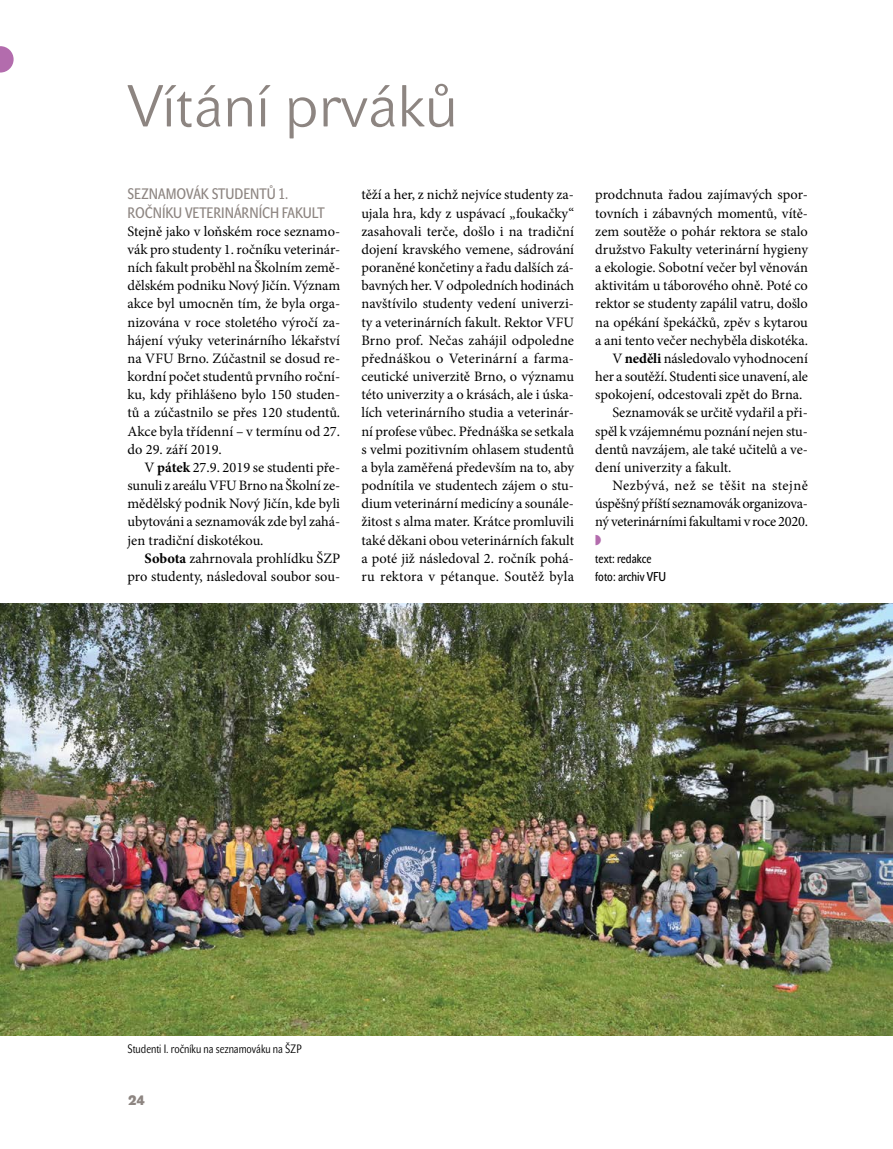
<style>
.page{position:relative;width:893px;height:1149px;background:#fff}
.page>*{position:absolute;margin:0;border:0;box-sizing:border-box;transform-origin:0 0}
.nad1{font:58.5px "John Sans Lite Pro";color:#8d8581}
.nad3{font:15px/18.1px "John Sans Cond Text Pro";color:#8d8581}
.Normální{font:14.4px/18.1px "Minion Pro";letter-spacing:-.005em;color:#000;text-align:justify}
.Normální_bez{font:14.4px/18.1px "Minion Pro";color:#000;text-align:justify}
.t1{font:700 13.5px "John Sans Heavy Pro";color:#8d8581}
.foto{font:12.75px "John Sans Cond Text Pro";color:#000}
.jmeno{font:12.75px "John Sans Cond Text Pro";color:#000}
.popisek{font:12px "John Sans Cond Lite Pro";color:#000}
.s1{font-weight:700}
</style>
<div class="page">
<svg style="left:0;top:46px;width:14px;height:26px"></svg>
<img style="left:0;top:603px;width:893px;height:431px">
<p class="nad1" style="left:128px;top:72px;width:332px">Vítání prváků</p>
<p class="nad3" style="left:128px;top:185px;width:199px">SEZNAMOVÁK STUDENTŮ 1.<br>ROČNÍKU VETERINÁRNÍCH FAKULT</p>
<p class="Normální_bez" style="left:128px;top:222px;width:214px">Stejně jako v loňském roce seznamo&shy;vák pro studenty 1. ročníku veterinár&shy;ních fakult proběhl na Školním země&shy;dělském podniku Nový Jičín. Význam akce byl umocněn tím, že byla orga&shy;nizována v roce stoletého výročí za&shy;hájení výuky veterinárního lékařství na VFU Brno. Zúčastnil se dosud re&shy;kordní počet studentů prvního roční&shy;ku, kdy přihlášeno bylo 150 studen&shy;tů a zúčastnilo se přes 120 studentů.<br>Akce byla třídenní – v termínu od 27. do 29. září 2019.</p>
<p class="Normální" style="left:128px;top:458px;width:214px;text-indent:17px">V <span class="s1">pátek</span> 27.9. 2019 se studenti pře&shy;sunuli z areálu VFU Brno na Školní ze&shy;mědělský podnik Nový Jičín, kde byli ubytováni a seznamovák zde byl zahá&shy;jen tradiční diskotékou.</p>
<p class="Normální" style="left:128px;top:549px;width:214px;text-align:right"><span class="s1">Sobota</span> zahrnovala prohlídku ŠZP pro studenty, následoval soubor sou-</p>
<p class="Normální" style="left:361px;top:186px;width:214px">těží a her, z nichž nejvíce studenty za&shy;ujala hra, kdy z uspávací „foukačky“ zasahovali terče, došlo i na tradiční dojení kravského vemene, sádrování poraněné končetiny a řadu dalších zá&shy;bavných her. V odpoledních hodinách navštívilo studenty vedení univerzi&shy;ty a veterinárních fakult. Rektor VFU Brno prof. Nečas zahájil odpoledne přednáškou o Veterinární a farma&shy;ceutické univerzitě Brno, o významu této univerzity a o krásách, ale i úska&shy;lích veterinárního studia a veterinár&shy;ní profese vůbec. Přednáška se setkala s velmi pozitivním ohlasem studentů a byla zaměřená především na to, aby podnítila ve studentech zájem o stu&shy;dium veterinární medicíny a sounále&shy;žitost s alma mater. Krátce promluvili také děkani obou veterinárních fakult a poté již následoval 2. ročník pohá&shy;ru rektora v pétanque. Soutěž byla</p>
<p class="Normální" style="left:595px;top:186px;width:214px">prodchnuta řadou zajímavých spor&shy;tovních i zábavných momentů, vítě&shy;zem soutěže o pohár rektora se stalo družstvo Fakulty veterinární hygieny a ekologie. Sobotní večer byl věnován aktivitám u táborového ohně. Poté co rektor se studenty zapálil vatru, došlo na opékání špekáčků, zpěv s kytarou a ani tento večer nechyběla diskotéka.</p>
<p class="Normální" style="left:595px;top:349px;width:214px;text-indent:17px">V <span class="s1">neděli</span> následovalo vyhodnocení her a soutěží. Studenti sice unavení, ale spokojení, odcestovali zpět do Brna.</p>
<p class="Normální" style="left:595px;top:403px;width:214px;text-indent:17px">Seznamovák se určitě vydařil a při&shy;spěl k vzájemnému poznání nejen stu&shy;dentů navzájem, ale také učitelů a ve&shy;dení univerzity a fakult.</p>
<p class="Normální" style="left:595px;top:476px;width:214px;text-indent:17px">Nezbývá, než se těšit na stejně úspěšný příští seznamovák organizova&shy;ný veterinárními fakultami v roce 2020.</p>
<p class="jmeno" style="left:595px;top:550px;width:58px">text: redakce</p>
<p class="foto" style="left:595px;top:569px;width:72px">foto: archiv VFU</p>
<p class="popisek" style="left:128px;top:1041px;width:176px">Studenti I. ročníku na seznamováku na ŠZP</p>
<p class="t1" style="left:128px;top:1092px;width:18px">24</p>
</div>
